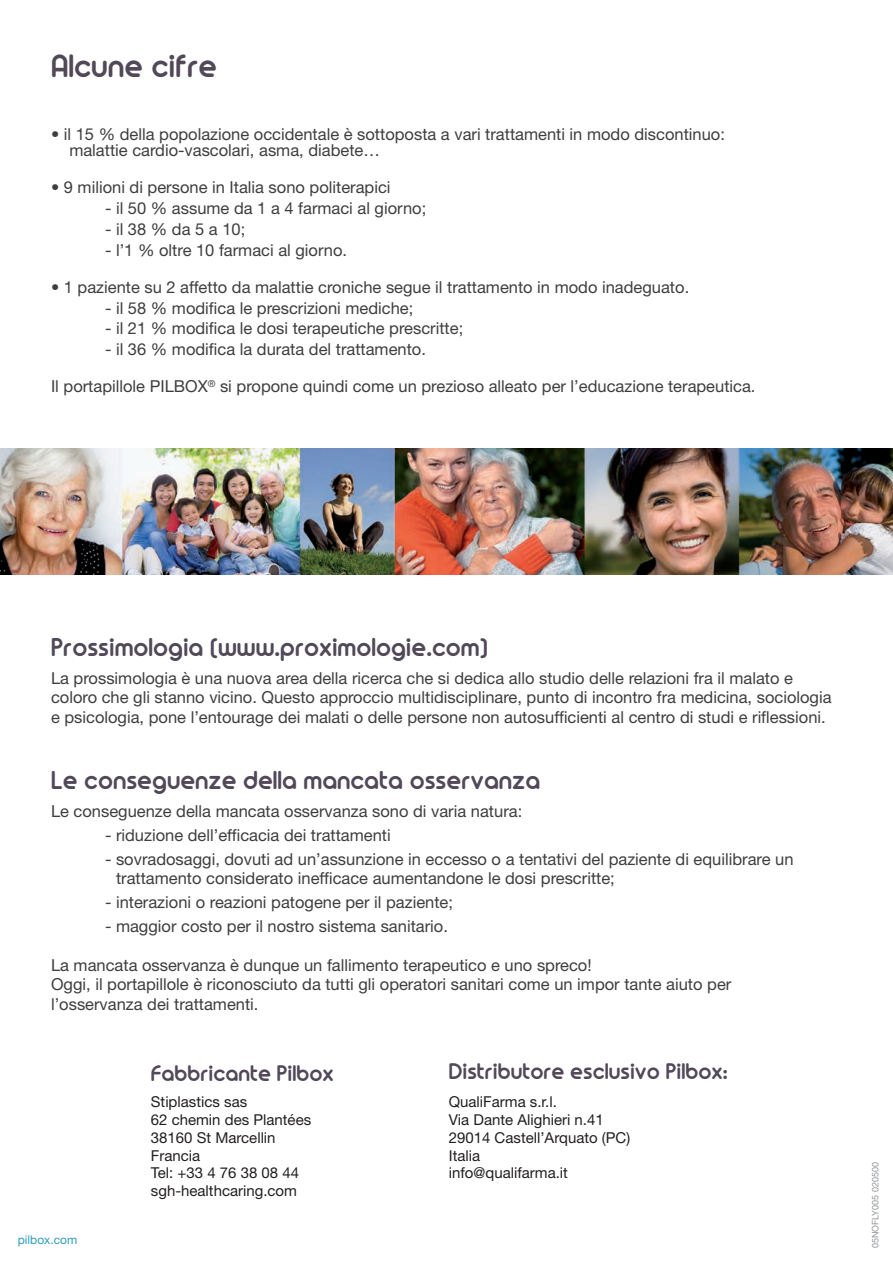
<style>
.page{position:relative;width:893px;height:1263px;background:#fff}
.page>*{position:absolute;margin:0;border:0;box-sizing:border-box;transform-origin:0 0}
.Texte-Helvetica-9pt{font:700 30px "Chica Gogo NF";color:#514858}
.Texte-Helvetica-9pt-2{font:700 24px "Chica Gogo NF";color:#514858}
.Texte-Helvetica-9pt-3{font:700 21px "Chica Gogo NF";color:#514858}
.Texte_interieur{font:16.5px/19.5px "Helvetica Neue LT Std";color:#3e3e3f}
.Texte_interieur-2{font:15px "Helvetica Neue LT Std";color:#231f20}
.Texte_interieur-3{font:12px "Helvetica Neue LT Std";color:#319dbb}
.Texte-Helvetica-9pt-4{font:9px "Helvetica Neue LT Std";color:#939598}
</style>
<div class="page">
<img style="left:0;top:448px;width:893px;height:127px">
<p class="Texte-Helvetica-9pt" style="left:51px;top:47px;width:167px">Alcune cifre</p>
<p class="Texte_interieur" style="left:51px;top:124px;width:675px">• il 15 % della popolazione occidentale è sottoposta a vari trattamenti in modo discontinuo:</p>
<p class="Texte_interieur" style="left:69px;top:140px;width:312px">malattie cardio-vascolari, asma, diabete…</p>
<p class="Texte_interieur" style="left:51px;top:177px;width:341px">• 9 milioni di persone in Italia sono politerapici</p>
<p class="Texte_interieur" style="left:105px;top:198px;width:323px">- il 50 % assume da 1 a 4 farmaci al giorno;</p>
<p class="Texte_interieur" style="left:105px;top:219px;width:142px">- il 38 % da 5 a 10;</p>
<p class="Texte_interieur" style="left:105px;top:240px;width:244px">- l’1 % oltre 10 farmaci al giorno.</p>
<p class="Texte_interieur" style="left:51px;top:277px;width:640px">• 1 paziente su 2 affetto da malattie croniche segue il trattamento in modo inadeguato.</p>
<p class="Texte_interieur" style="left:105px;top:298px;width:310px">- il 58 % modifica le prescrizioni mediche;</p>
<p class="Texte_interieur" style="left:105px;top:318px;width:360px">- il 21 % modifica le dosi terapeutiche prescritte;</p>
<p class="Texte_interieur" style="left:105px;top:339px;width:322px">- il 36 % modifica la durata del trattamento.</p>
<p class="Texte_interieur" style="left:51px;top:376px;width:706px">Il portapillole PILBOX<sup>®</sup> si propone quindi come un prezioso alleato per l’educazione terapeutica.</p>
<p class="Texte-Helvetica-9pt-2" style="left:51px;top:631px;width:438px">Prossimologia (www.proximologie.com)</p>
<p class="Texte_interieur" style="left:51px;top:668px;width:782px">La prossimologia è una nuova area della ricerca che si dedica allo studio delle relazioni fra il malato e coloro che gli stanno vicino. Questo approccio multidisciplinare, punto di incontro fra medicina, sociologia e psicologia, pone l’entourage dei malati o delle persone non autosufficienti al centro di studi e riflessioni.</p>
<p class="Texte-Helvetica-9pt-2" style="left:51px;top:765px;width:491px">Le conseguenze della mancata osservanza</p>
<p class="Texte_interieur" style="left:51px;top:802px;width:473px">Le conseguenze della mancata osservanza sono di varia natura:</p>
<p class="Texte_interieur" style="left:105px;top:825px;width:287px">- riduzione dell’efficacia dei trattamenti</p>
<p class="Texte_interieur" style="left:116px;top:849px;width:679px;text-indent:-11px">- sovradosaggi, dovuti ad un’assunzione in eccesso o a tentativi del paziente di equilibrare un trattamento considerato inefficace aumentandone le dosi prescritte;</p>
<p class="Texte_interieur" style="left:105px;top:892px;width:350px">- interazioni o reazioni patogene per il paziente;</p>
<p class="Texte_interieur" style="left:105px;top:916px;width:344px">- maggior costo per il nostro sistema sanitario.</p>
<p class="Texte_interieur" style="left:51px;top:955px;width:542px">La mancata osservanza è dunque un fallimento terapeutico e uno spreco!</p>
<p class="Texte_interieur" style="left:51px;top:975px;width:682px">Oggi, il portapillole è riconosciuto da tutti gli operatori sanitari come un impor tante aiuto per l’osservanza dei trattamenti.</p>
<p class="Texte_interieur-3" style="left:18px;top:1233px;width:61px">pilbox.com</p>
<p class="Texte-Helvetica-9pt-3" style="left:151px;top:1059px;width:184px">Fabbricante Pilbox</p>
<p class="Texte-Helvetica-9pt-3" style="left:449px;top:1058px;width:281px">Distributore esclusivo Pilbox:</p>
<p class="Texte_interieur-2" style="left:151px;top:1093px;width:98px">Stiplastics sas</p>
<p class="Texte_interieur-2" style="left:151px;top:1111px;width:162px">62 chemin des Plantées</p>
<p class="Texte_interieur-2" style="left:151px;top:1128px;width:126px">38160 St Marcellin</p>
<p class="Texte_interieur-2" style="left:151px;top:1146px;width:51px">Francia</p>
<p class="Texte_interieur-2" style="left:151px;top:1164px;width:150px">Tel: +33 4 76 38 08 44</p>
<p class="Texte_interieur-2" style="left:151px;top:1182px;width:148px">sgh-healthcaring.com</p>
<p class="Texte_interieur-2" style="left:449px;top:1093px;width:110px">QualiFarma s.r.l.</p>
<p class="Texte_interieur-2" style="left:449px;top:1111px;width:157px">Via Dante Alighieri n.41</p>
<p class="Texte_interieur-2" style="left:449px;top:1128px;width:183px">29014 Castell’Arquato (PC)</p>
<p class="Texte_interieur-2" style="left:449px;top:1146px;width:33px">Italia</p>
<p class="Texte_interieur-2" style="left:449px;top:1164px;width:121px">info@qualifarma.it</p>
<p class="Texte-Helvetica-9pt-4" style="left:870px;top:1248px;width:87px;rotate:-90deg">05NOFLY005 020500</p>
</div>
